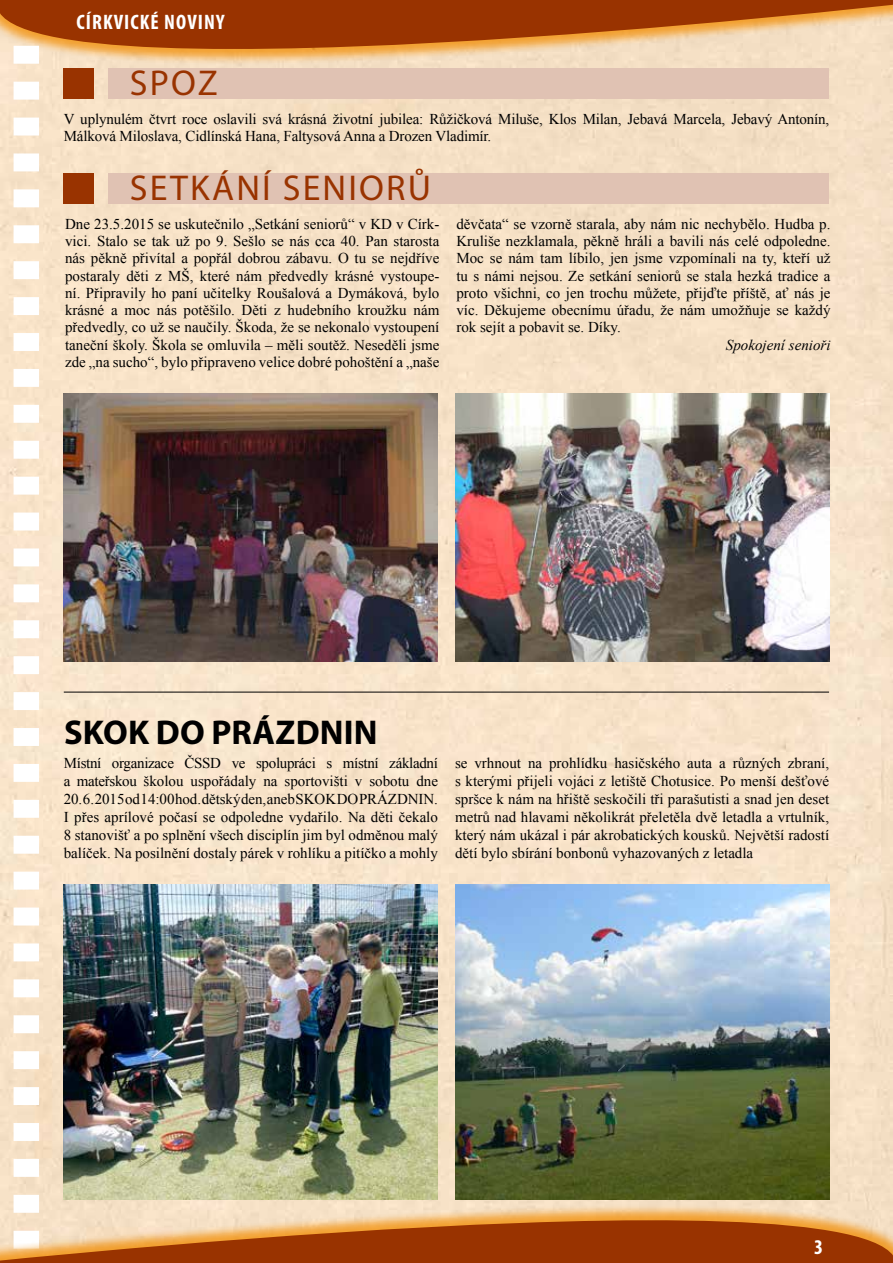
<style>
.page{position:relative;width:893px;height:1263px;background:#fff}
.page>*{position:absolute;margin:0;border:0;box-sizing:border-box;transform-origin:0 0}
.t1{font:36px "Myriad Pro";letter-spacing:.06em;color:#930}
.t2{font:700 34.5px "Myriad Pro";letter-spacing:.005em;color:#000}
.t3{font:700 condensed 21px "Myriad Pro";letter-spacing:.05em;color:#fff}
.t4{font:15px/17.2px "Times New Roman";color:#000;text-align:justify}
.t5{font:15px/18px "Times New Roman";letter-spacing:-.02em;color:#000}
.t6{font:italic 15px "Times New Roman";color:#000}
</style>
<div class="page">
<div style="left:0;top:109px;width:893px;height:1051px;background:#f7e2c8"></div>
<svg style="left:0;top:0;width:893px;height:109px;background:#cd8f62"></svg>
<svg style="left:14px;top:46px;width:25px;height:1114px"></svg>
<svg style="left:0;top:1160px;width:893px;height:103px;background:#cd8f60"></svg>
<div style="left:109px;top:68px;width:720px;height:30px;background:#e0c2b3"></div>
<div style="left:64px;top:68px;width:30px;height:30px;background:#930"></div>
<div style="left:109px;top:173px;width:720px;height:30px;background:#e0c2b3"></div>
<div style="left:64px;top:173px;width:30px;height:30px;background:#930"></div>
<img style="left:455px;top:393px;width:374px;height:268px">
<img style="left:64px;top:393px;width:374px;height:268px">
<hr style="left:64px;top:692px;width:765px;height:1px;background:#000">
<img style="left:64px;top:884px;width:374px;height:315px">
<img style="left:455px;top:884px;width:374px;height:315px">
<h3 class="t3" style="left:77px;top:9px;width:149px">CÍRKVICKÉ NOVINY</h3>
<h1 class="t1" style="left:130px;top:61px;width:90px">SPOZ</h1>
<p class="t4" style="left:64px;top:110px;width:767px">V uplynulém čtvrt roce oslavili svá krásná životní jubilea: Růžičková Miluše, Klos Milan, Jebavá Marcela, Jebavý Antonín,<br>Málková Miloslava, Cidlínská Hana, Faltysová Anna a Drozen Vladimír.</p>
<h1 class="t1" style="left:130px;top:166px;width:303px">SETKÁNÍ SENIORŮ</h1>
<p class="t4" style="left:65px;top:215px;width:376px">Dne 23.5.2015 se uskutečnilo „Setkání seniorů“ v KD v Círk&shy;vici. Stalo se tak už po 9. Sešlo se nás cca 40. Pan starosta nás pěkně přivítal a popřál dobrou zábavu. O tu se nejdříve postaraly děti z MŠ, které nám předvedly krásné vystoupe&shy;ní. Připravily ho paní učitelky Roušalová a Dymáková, bylo krásné a moc nás potěšilo. Děti z hudebního kroužku nám předvedly, co už se naučily. Škoda, že se nekonalo vystoupení taneční školy. Škola se omluvila – měli soutěž. Neseděli jsme zde „na sucho“, bylo připraveno velice dobré pohoštění a „naše</p>
<p class="t4" style="left:456px;top:215px;width:376px">děvčata“ se vzorně starala, aby nám nic nechybělo. Hudba p.<br>Kruliše nezklamala, pěkně hráli a bavili nás celé odpoledne.<br>Moc se nám tam líbilo, jen jsme vzpomínali na ty, kteří už tu s námi nejsou. Ze setkání seniorů se stala hezká tradice a proto všichni, co jen trochu můžete, přijďte příště, ať nás je víc. Děkujeme obecnímu úřadu, že nám umožňuje se každý rok sejít a pobavit se. Díky.</p>
<p class="t6" style="left:726px;top:334px;width:106px">Spokojení senioři</p>
<h2 class="t2" style="left:64px;top:710px;width:315px">SKOK DO PRÁZDNIN</h2>
<p class="t5" style="left:64px;top:753px;width:376px">Místní organizace ČSSD ve spolupráci s místní základní a mateřskou školou uspořádaly na sportovišti v sobotu dne</p>
<p class="t4" style="left:64px;top:789px;width:376px;line-height:18px">20. 6. 2015 od 14:00 hod. dětský den, aneb SKOK DO PRÁZDNIN.<br>I přes aprílové počasí se odpoledne vydařilo. Na děti čekalo 8 stanovišť a po splnění všech disciplín jim byl odměnou malý balíček. Na posilnění dostaly párek v rohlíku a pitíčko a mohly</p>
<p class="t4" style="left:455px;top:754px;width:376px;line-height:18px">se vrhnout na prohlídku hasičského auta a různých zbraní, s kterými přijeli vojáci z letiště Chotusice. Po menší dešťové spršce k nám na hřiště seskočili tři parašutisti a snad jen deset metrů nad hlavami několikrát přeletěla dvě letadla a vrtulník, který nám ukázal i pár akrobatických kousků. Největší radostí dětí bylo sbírání bonbonů vyhazovaných z letadla</p>
<h3 class="t3" style="left:814px;top:1234px;width:10px">3</h3>
</div>
